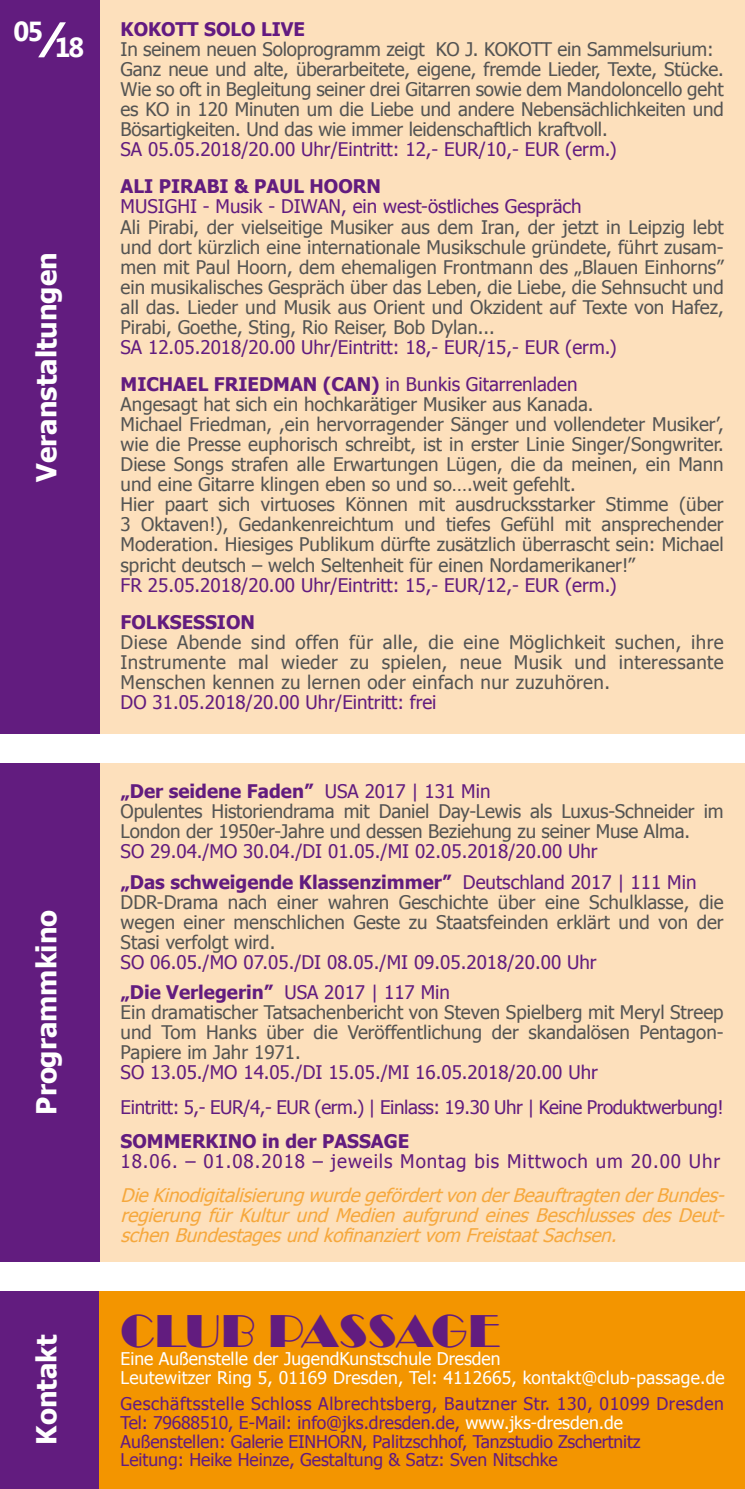
<style>
.page{position:relative;width:745px;height:1489px;background:#fff}
.page>*{position:absolute;margin:0;border:0;box-sizing:border-box;transform-origin:0 0}
.t1{font:47.5px "Broadway";letter-spacing:.01em;color:#621c7f}
.t2{font:700 27.5px "Tahoma";color:#fff}
.t3{font:700 27.5px "Segoe UI";color:#fff}
.t4{font:18.75px/20px "Tahoma";color:#545453;text-align:justify}
.t5{font:18.75px/30.8px "Tahoma";color:#621c7f}
.t6{font:italic 18.75px/20px "Tahoma";color:#f6a83d;text-align:justify}
.t7{font:18.75px/34.2px "Tahoma";letter-spacing:-.02em;color:#621c7f}
.t8{font:700 18.75px "Tahoma";color:#621c7f}
.t9{font:18.75px "Tahoma";letter-spacing:.05em;color:#621c7f}
.t10{font:700 18.75px "Tahoma";color:#631a81}
.t11{font:17.5px/18.8px "Tahoma";color:#631a81}
.t12{font:17.5px/18.8px "Tahoma";letter-spacing:.01em;color:#fff}
.s1{font-size:50px}
.s2{font-weight:700}
.s3{font-weight:700;color:#621c7f}
.s4{color:#621c7f}
.s5{color:#fff}
</style>
<div class="page">
<div style="left:99px;top:0;width:645px;height:1488px;background:#fde0bc"></div>
<div style="left:0;top:0;width:99px;height:1488px;background:#621c7f"></div>
<div style="left:99px;top:1290px;width:645px;height:198px;background:#f39500"></div>
<div style="left:0;top:733px;width:744px;height:29px;background:#fff"></div>
<div style="left:0;top:1261px;width:744px;height:29px;background:#fff"></div>
<h2 class="t3" style="left:14px;top:20px;width:72px">05<span class="s1">⁄</span>18</h2>
<h2 class="t2" style="left:27px;top:481px;width:231px;rotate:-90deg">Veranstaltungen</h2>
<h2 class="t2" style="left:27px;top:1114px;width:206px;rotate:-90deg">Programmkino</h2>
<h2 class="t2" style="left:27px;top:1444px;width:111px;rotate:-90deg">Kontakt</h2>
<p class="t10" style="left:120px;top:16px;width:186px">KOKOTT SOLO LIVE</p>
<p class="t4" style="left:120px;top:38px;width:604px;text-align:left">In seinem neuen Soloprogramm zeigt KO J. KOKOTT ein Sammelsurium:<br>Ganz neue und alte, überarbeitete, eigene, fremde Lieder, Texte, Stücke.<br>Wie so oft in Begleitung seiner drei Gitarren sowie dem Mandoloncello geht es KO in 120 Minuten um die Liebe und andere Nebensächlichkeiten und Bösartigkeiten. Und das wie immer leidenschaftlich kraftvoll.</p>
<p class="t5" style="left:120px;top:133px;width:497px">SA 05.05.2018/20.00 Uhr/Eintritt: 12,- EUR/10,- EUR (erm.)</p>
<p class="t8" style="left:120px;top:173px;width:262px">ALI PIRABI &amp; PAUL HOORN</p>
<p class="t5" style="left:120px;top:190px;width:462px">MUSIGHI - Musik - DIWAN, ein west-östliches Gespräch</p>
<p class="t4" style="left:120px;top:216px;width:604px">Ali Pirabi, der vielseitige Musiker aus dem Iran, der jetzt in Leipzig lebt und dort kürzlich eine internationale Musikschule gründete, führt zusam&shy;men mit Paul Hoorn, dem ehemaligen Frontmann des „Blauen Einhorns” ein musikalisches Gespräch über das Leben, die Liebe, die Sehnsucht und all das. Lieder und Musik aus Orient und Okzident auf Texte von Hafez, Pirabi, Goethe, Sting, Rio Reiser, Bob Dylan...</p>
<p class="t5" style="left:120px;top:327px;width:497px;line-height:37.8px">SA 12.05.2018/20.00 Uhr/Eintritt: 18,- EUR/15,- EUR (erm.)<br><span class="s2">MICHAEL FRIEDMAN (CAN)</span> in Bunkis Gitarrenladen</p>
<p class="t4" style="left:120px;top:393px;width:604px;text-align:left">Angesagt hat sich ein hochkarätiger Musiker aus Kanada.<br>Michael Friedman, ,ein hervorragender Sänger und vollendeter Musiker’, wie die Presse euphorisch schreibt, ist in erster Linie Singer/Songwriter.<br>Diese Songs strafen alle Erwartungen Lügen, die da meinen, ein Mann und eine Gitarre klingen eben so und so….weit gefehlt.<br>Hier paart sich virtuoses Können mit ausdrucksstarker Stimme (über 3 Oktaven!), Gedankenreichtum und tiefes Gefühl mit ansprechender Moderation. Hiesiges Publikum dürfte zusätzlich überrascht sein: Michael spricht deutsch – welch Seltenheit für einen Nordamerikaner!”</p>
<p class="t5" style="left:120px;top:568px;width:497px">FR 25.05.2018/20.00 Uhr/Eintritt: 15,- EUR/12,- EUR (erm.)</p>
<p class="t8" style="left:120px;top:609px;width:136px">FOLKSESSION</p>
<p class="t4" style="left:120px;top:631px;width:604px">Diese Abende sind offen für alle, die eine Möglichkeit suchen, ihre Instrumente mal wieder zu spielen, neue Musik und interessante Menschen kennen zu lernen oder einfach nur zuzuhören.</p>
<p class="t5" style="left:120px;top:686px;width:317px">DO 31.05.2018/20.00 Uhr/Eintritt: frei</p>
<p class="t4" style="left:120px;top:780px;width:604px;text-align:left"><span class="s3">„Der seidene Faden”</span> <span class="s4">USA 2017 | 131 Min<br></span>Opulentes Historiendrama mit Daniel Day-Lewis als Luxus-Schneider im<br>London der 1950er-Jahre und dessen Beziehung zu seiner Muse Alma.</p>
<p class="t5" style="left:120px;top:834px;width:577px">SO 29.04./MO 30.04./DI 01.05./MI 02.05.2018/20.00 Uhr<br><span class="s2">„Das schweigende Klassenzimmer”</span> Deutschland 2017 | 111 Min</p>
<p class="t4" style="left:120px;top:890px;width:604px">DDR-Drama nach einer wahren Geschichte über eine Schulklasse, die wegen einer menschlichen Geste zu Staatsfeinden erklärt und von der Stasi verfolgt wird.</p>
<p class="t5" style="left:120px;top:945px;width:477px">SO 06.05./MO 07.05./DI 08.05./MI 09.05.2018/20.00 Uhr <span class="s2">„Die Verlegerin”</span> USA 2017 | 117 Min</p>
<p class="t4" style="left:120px;top:1001px;width:604px">Ein dramatischer Tatsachenbericht von Steven Spielberg mit Meryl Streep und Tom Hanks über die Veröffentlichung der skandalösen Pentagon-Papiere im Jahr 1971.</p>
<p class="t7" style="left:120px;top:1054px;width:604px">SO 13.05./MO 14.05./DI 15.05./MI 16.05.2018/20.00 Uhr<br>Eintritt: 5,- EUR/4,- EUR (erm.) | Einlass: 19.30 Uhr | Keine Produktwerbung!</p>
<p class="t8" style="left:120px;top:1127px;width:290px">SOMMERKINO in der PASSAGE</p>
<p class="t9" style="left:120px;top:1148px;width:600px">18.06. – 01.08.2018 – jeweils Montag bis Mittwoch um 20.00 Uhr</p>
<p class="t6" style="left:120px;top:1184px;width:610px">DieKinodigitalisierungwurdegefördertvonderBeauftragtenderBundes&shy;regierung für Kultur und Medien aufgrund eines Beschlusses des Deut&shy;schenBundestagesundkofinanziertvom FreistaatSachsen.</p>
<h1 class="t1" style="left:120px;top:1303px;width:380px">CLUB PASSAGE</h1>
<p class="t12" style="left:120px;top:1348px;width:605px">Eine Außenstelle der JugendKunstschule Dresden<br>Leutewitzer Ring 5, 01169 Dresden, Tel: 4112665, kontakt@club-passage.de</p>
<p class="t11" style="left:120px;top:1393px;width:604px">Geschäftsstelle Schloss Albrechtsberg, Bautzner Str. 130, 01099 Dresden Tel: 79688510, E-Mail: info@jks.dresden.de, <span class="s5">www.jks-dresden.de </span>Außenstellen: Galerie EINHORN, Palitzschhof, Tanzstudio Zschertnitz<br>Leitung: Heike Heinze, Gestaltung &amp; Satz: Sven Nitschke</p>
</div>
